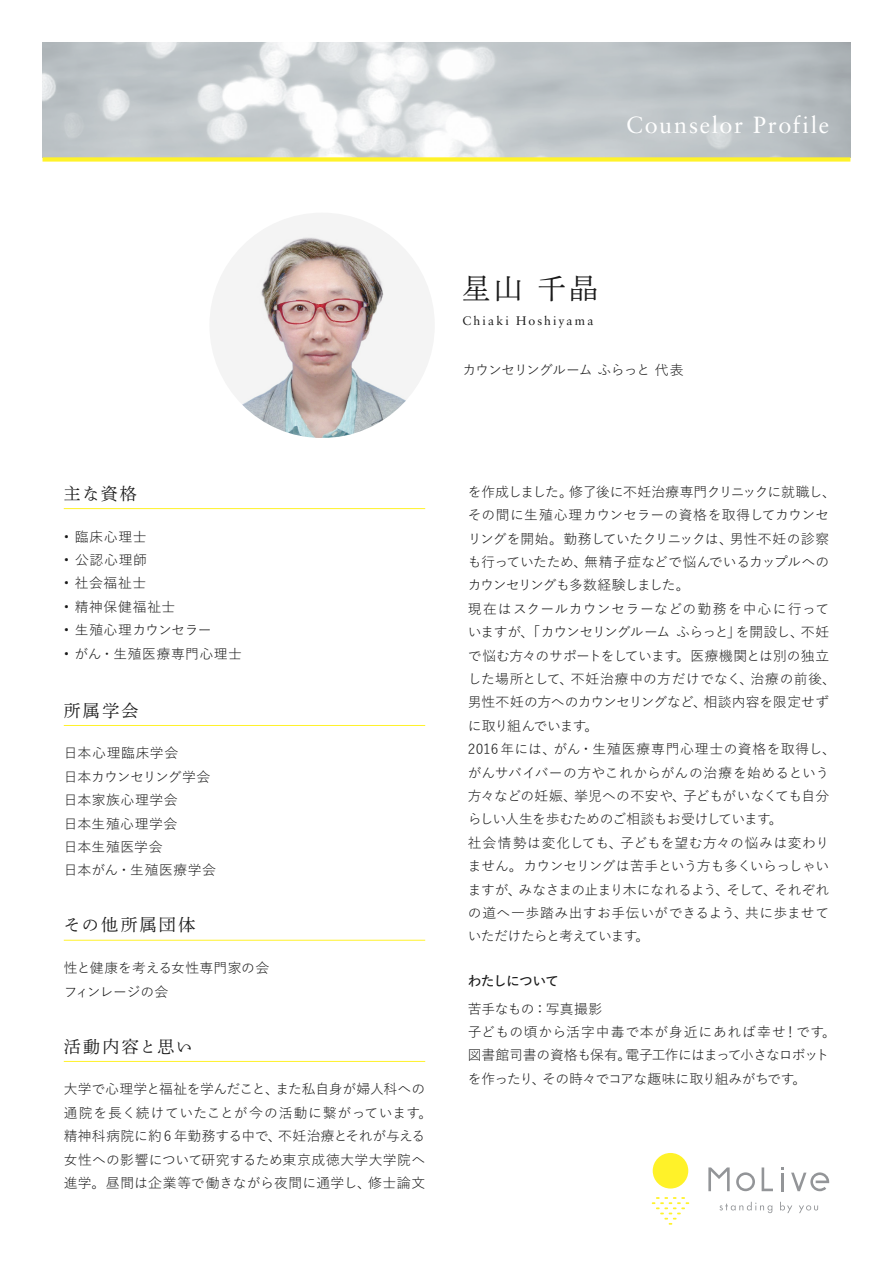
<style>
.page{position:relative;width:893px;height:1263px;background:#fff}
.page>*{position:absolute;margin:0;border:0;box-sizing:border-box;transform-origin:0 0}
.t1{font:28.2px "Shuei Min Pr 6 L";color:#1a1a1a}
.t2{font:23.4px "Sabon";letter-spacing:.07em;color:#fff}
.t3{font:16.95px "Shuei Min Pr 6 L";letter-spacing:.125em;color:#1a1a1a}
.t4{font:16.95px "Shuei Min Pr 6 L";letter-spacing:.1em;color:#1a1a1a}
.t5{font:13.8px/23.4px "Yu Go Pr 6";letter-spacing:-.005em;color:#1a1a1a}
.t6{font:13.8px/23.4px "Yu Go Pr 6";letter-spacing:.015em;color:#1a1a1a}
.t7{font:13.8px/23.4px "Yu Go Pr 6";letter-spacing:.03em;color:#1a1a1a}
.t8{font:13.8px "Yu Go Pr 6";letter-spacing:-.065em;color:#1a1a1a}
.t9{font:13.8px "Yu Go Pr 6";letter-spacing:.04em;color:#1a1a1a}
.t10{font:13.8px "Yu Go Pr 6";letter-spacing:-.025em;color:#1a1a1a}
.t11{font:13.8px "Yu Go Pr 6";letter-spacing:.05em;color:#1a1a1a}
.t12{font:600 13.8px "Yu Go Pr 6";letter-spacing:-.06em;color:#1a1a1a}
.t13{font:12.3px "Sabon";letter-spacing:.17em;color:#1a1a1a}
</style>
<div class="page">
<div style="left:653px;top:1153px;width:35px;height:35px;background:#fff229;border-radius:50%"></div>
<svg style="left:652px;top:1197px;width:37px;height:28px"></svg>
<svg style="left:708px;top:1167px;width:22px;height:24px"></svg>
<svg style="left:762px;top:1167px;width:11px;height:24px"></svg>
<svg style="left:781px;top:1167px;width:2px;height:24px"></svg>
<svg style="left:736px;top:1172px;width:19px;height:19px"></svg>
<svg style="left:791px;top:1172px;width:38px;height:19px"></svg>
<svg style="left:719px;top:1202px;width:53px;height:11px"></svg>
<svg style="left:780px;top:1202px;width:12px;height:11px"></svg>
<svg style="left:799px;top:1205px;width:19px;height:8px"></svg>
<img style="left:43px;top:43px;width:807px;height:114px">
<hr style="left:64px;top:508px;width:361px;height:1px;background:#fff229">
<hr style="left:64px;top:725px;width:361px;height:1px;background:#fff229">
<hr style="left:64px;top:940px;width:361px;height:1px;background:#fff229">
<hr style="left:64px;top:1061px;width:361px;height:1px;background:#fff229">
<div style="left:43px;top:157px;width:807px;height:5px;background:#fff229"></div>
<img style="left:209px;top:213px;width:226px;height:225px;border-radius:113px">
<h2 class="t2" style="left:626px;top:111px;width:205px">Counselor Profile</h2>
<h1 class="t1" style="left:462px;top:263px;width:137px">星山 千晶</h1>
<p class="t13" style="left:462px;top:314px;width:133px">Chiaki Hoshiyama</p>
<p class="t8" style="left:462px;top:357px;width:223px">カウンセリングルーム ふらっと 代表</p>
<p class="t3" style="left:64px;top:478px;width:75px">主な資格</p>
<p class="t5" style="left:64px;top:523px;width:84px">• 臨床心理士</p>
<p class="t5" style="left:64px;top:546px;width:85px">• 公認心理師</p>
<p class="t5" style="left:64px;top:570px;width:84px">• 社会福祉士</p>
<p class="t11" style="left:64px;top:594px;width:113px">• 精神保健福祉士</p>
<p class="t10" style="left:64px;top:617px;width:149px">• 生殖心理カウンセラー</p>
<p class="t9" style="left:64px;top:641px;width:180px">• がん・生殖医療専門心理士</p>
<p class="t3" style="left:64px;top:695px;width:76px">所属学会</p>
<p class="t7" style="left:64px;top:740px;width:154px">日本心理臨床学会<br>日本カウンセリング学会日本家族心理学会<br>日本生殖心理学会<br>日本生殖医学会<br>日本がん・生殖医療学会</p>
<p class="t3" style="left:64px;top:909px;width:133px">その他所属団体</p>
<p class="t5" style="left:64px;top:955px;width:207px">性と健康を考える女性専門家の会フィンレージの会</p>
<p class="t4" style="left:64px;top:1031px;width:130px">活動内容と思い</p>
<p class="t6" style="left:64px;top:1076px;width:370px">大学で心理学と福祉を学んだこと、また私自身が婦人科への通院を長く続けていたことが今の活動に繋がっています。精神科病院に約 6 年勤務する中で、不妊治療とそれが与える女性への影響について研究するため東京成徳大学大学院へ進学。昼間は企業等で働きながら夜間に通学し、修士論文</p>
<p class="t5" style="left:468px;top:478px;width:370px">を作成しました。修了後に不妊治療専門クリニックに就職し、その間に生殖心理カウンセラーの資格を取得してカウンセリングを開始。勤務していたクリニックは、男性不妊の診察も行っていたため、無精子症などで悩んでいるカップルへのカウンセリングも多数経験しました。<br>現在はスクールカウンセラーなどの勤務を中心に行っていますが、「カウンセリングルーム ふらっと」を開設し、不妊で悩む方々のサポートをしています。医療機関とは別の独立した場所として、不妊治療中の方だけでなく、治療の前後、男性不妊の方へのカウンセリングなど、相談内容を限定せずに取り組んでいます。<br>2016 年には、がん・生殖医療専門心理士の資格を取得し、がんサバイバーの方やこれからがんの治療を始めるという方々などの妊娠、挙児への不安や、子どもがいなくても自分らしい人生を歩むためのご相談もお受けしています。<br>社会情勢は変化しても、子どもを望む方々の悩みは変わりません。カウンセリングは苦手という方も多くいらっしゃいますが、みなさまの止まり木になれるよう、そして、それぞれの道へ一歩踏み出すお手伝いができるよう、共に歩ませていただけたらと考えています。</p>
<p class="t12" style="left:468px;top:968px;width:93px">わたしについて</p>
<p class="t5" style="left:468px;top:995px;width:370px">苦手なもの：写真撮影<br>子どもの頃から活字中毒で本が身近にあれば幸せ！です。図書館司書の資格も保有。電子工作にはまって小さなロボットを作ったり、その時々でコアな趣味に取り組みがちです。</p>
</div>
